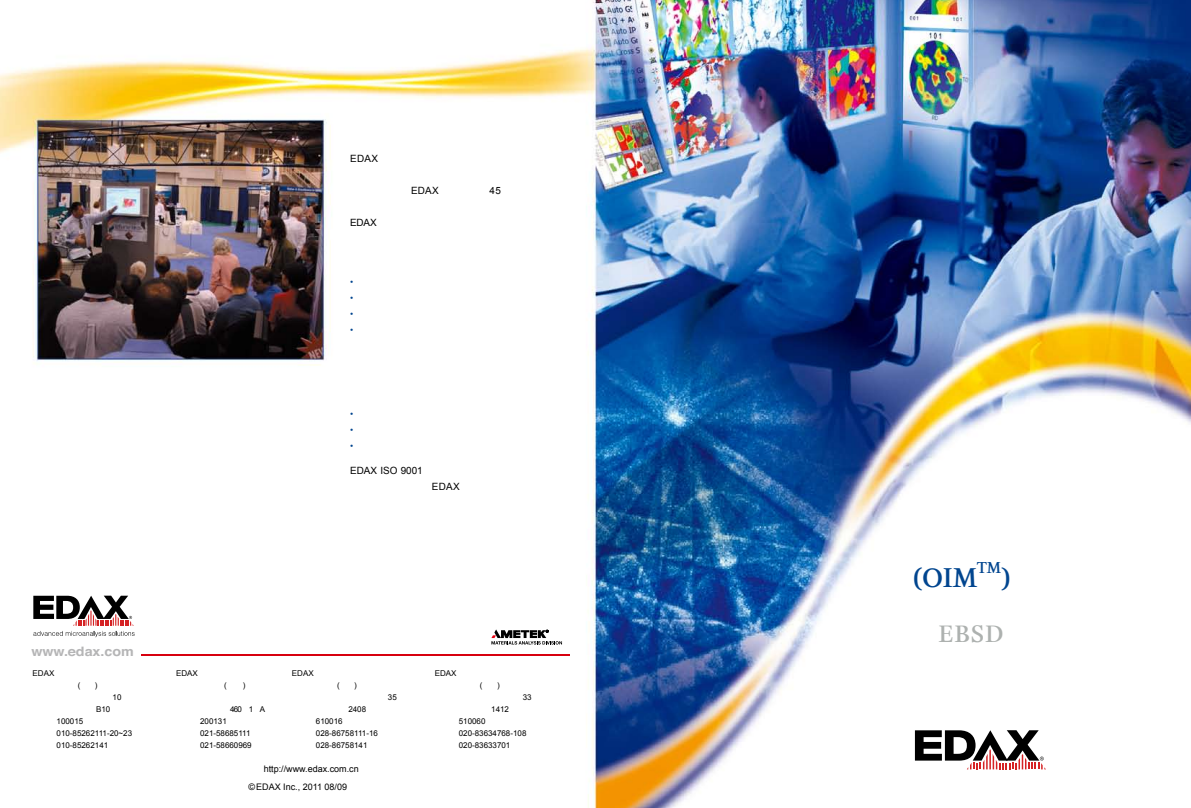
<style>
.page{position:relative;width:1191px;height:808px;background:#fff}
.page>*{position:absolute;margin:0;border:0;box-sizing:border-box;transform-origin:0 0}
.t1{font:700 28px "Esta";color:#01458f}
.t2{font:700 25px "Esta";color:#adb1af}
.t3{font:700 16.3px "Esta";color:#01458f}
.t4{font:700 13px "Helvetica";color:#b5b5b6;scale:1.1 1}
.t5{font:10px "Arial";color:#000}
.t6{font:9px/18.1px "Arial";color:#000}
.t7{font:9px/16px "Arial";color:#01458f;text-align:justify}
.t8{font:8px/12px "Arial";color:#000}
</style>
<div class="page">
<img style="left:0;top:0;width:1191px;height:808px">
<svg style="left:33px;top:596px;width:102px;height:41px"></svg>
<hr style="left:141px;top:654px;width:428px;height:2px;background:#d7000f">
<svg style="left:491px;top:629px;width:71px;height:15px"></svg>
<svg style="left:915px;top:730px;width:131px;height:39px"></svg>
<p class="t5" style="left:350px;top:153px;width:29px">EDAX</p>
<p class="t5" style="left:350px;top:217px;width:28px">EDAX</p>
<p class="t7" style="left:350px;top:274px;width:5px">• • • •</p>
<p class="t5" style="left:411px;top:185px;width:29px">EDAX</p>
<p class="t5" style="left:489px;top:185px;width:13px">45</p>
<p class="t7" style="left:350px;top:406px;width:5px">• • •</p>
<p class="t5" style="left:350px;top:465px;width:74px">EDAX ISO 9001</p>
<p class="t5" style="left:432px;top:481px;width:29px">EDAX</p>
<h3 class="t4" style="left:31px;top:642px;width:95px">www.edax.com</h3>
<p class="t8" style="left:33px;top:668px;width:23px">EDAX</p>
<p class="t8" style="left:78px;top:680px;width:4px">(</p>
<p class="t8" style="left:95px;top:680px;width:4px">)</p>
<p class="t8" style="left:113px;top:692px;width:10px">10</p>
<p class="t8" style="left:96px;top:704px;width:16px">B10</p>
<p class="t8" style="left:57px;top:716px;width:77px">100015<br>010-85262111-20~23<br>010-85262141</p>
<p class="t8" style="left:176px;top:668px;width:23px">EDAX</p>
<p class="t8" style="left:292px;top:668px;width:23px">EDAX</p>
<p class="t8" style="left:435px;top:668px;width:23px">EDAX</p>
<p class="t8" style="left:224px;top:680px;width:4px">(</p>
<p class="t8" style="left:243px;top:680px;width:4px">)</p>
<p class="t8" style="left:230px;top:704px;width:37px">460 1 A</p>
<p class="t8" style="left:200px;top:716px;width:53px">200131<br>021-58685111<br>021-58660969</p>
<p class="t8" style="left:337px;top:680px;width:4px">(</p>
<p class="t8" style="left:354px;top:680px;width:4px">)</p>
<p class="t8" style="left:348px;top:704px;width:19px">2408</p>
<p class="t8" style="left:316px;top:716px;width:63px">610016<br>028-86758111-16<br>028-86758141</p>
<p class="t8" style="left:388px;top:692px;width:10px">35</p>
<p class="t8" style="left:480px;top:680px;width:4px">(</p>
<p class="t8" style="left:497px;top:680px;width:4px">)</p>
<p class="t8" style="left:523px;top:692px;width:10px">33</p>
<p class="t8" style="left:491px;top:704px;width:19px">1412</p>
<p class="t8" style="left:459px;top:716px;width:69px">510060<br>020-83634768-108<br>020-83633701</p>
<p class="t6" style="left:248px;top:760px;width:112px;text-indent:15px">http://www.edax.com.cn ©EDAX Inc., 2011 08/09</p>
<h1 class="t1" style="left:912px;top:561px;width:66px">(OIM</h1>
<h3 class="t3" style="left:977px;top:559px;width:25px">TM</h3>
<h1 class="t1" style="left:1001px;top:561px;width:12px">)</h1>
<h2 class="t2" style="left:938px;top:619px;width:66px">EBSD</h2>
</div>
